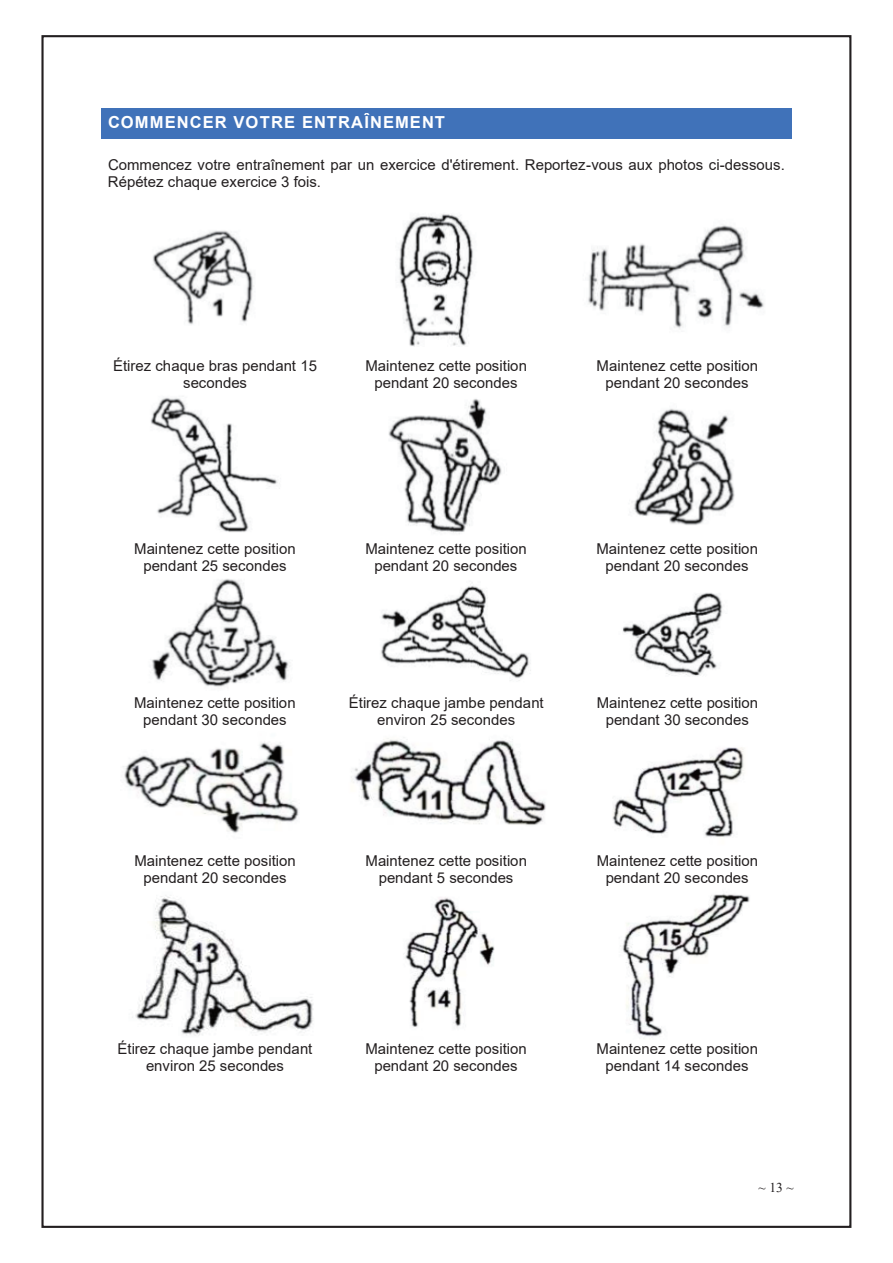
<style>
.page{position:relative;width:893px;height:1263px;background:#fff}
.page>*{position:absolute;margin:0;border:0;box-sizing:border-box;transform-origin:0 0}
.t1{font:700 16.5px "Arial";letter-spacing:.06em;color:#fff}
.t2{font:15px/17.2px "Arial";color:#231f20;text-align:center}
.t3{font:13.5px "Times New Roman";color:#231f20}
</style>
<div class="page">
<div style="left:106px;top:113px;width:681px;height:21px;background:#4072b9"></div>
<svg style="left:101px;top:108px;width:5px;height:5px"></svg>
<div style="left:106px;top:108px;width:681px;height:5px;background:#4072b9"></div>
<svg style="left:787px;top:108px;width:5px;height:5px"></svg>
<svg style="left:101px;top:134px;width:5px;height:5px"></svg>
<div style="left:106px;top:134px;width:681px;height:5px;background:#4072b9"></div>
<svg style="left:787px;top:134px;width:5px;height:5px"></svg>
<div style="left:101px;top:113px;width:5px;height:21px;background:#4072b9"></div>
<div style="left:787px;top:113px;width:5px;height:21px;background:#4072b9"></div>
<img style="left:153px;top:230px;width:101px;height:95px">
<img style="left:399px;top:214px;width:74px;height:133px">
<img style="left:588px;top:225px;width:176px;height:104px">
<img style="left:150px;top:397px;width:128px;height:135px">
<img style="left:388px;top:399px;width:114px;height:135px">
<img style="left:633px;top:408px;width:102px;height:117px">
<img style="left:152px;top:579px;width:138px;height:108px">
<img style="left:381px;top:582px;width:150px;height:99px">
<img style="left:622px;top:592px;width:101px;height:84px">
<img style="left:123px;top:742px;width:176px;height:91px">
<img style="left:351px;top:738px;width:195px;height:88px">
<img style="left:612px;top:747px;width:132px;height:90px">
<img style="left:132px;top:895px;width:181px;height:141px">
<img style="left:405px;top:897px;width:90px;height:130px">
<img style="left:622px;top:893px;width:128px;height:146px">
<p class="t1" style="left:108px;top:111px;width:339px">COMMENCER VOTRE ENTRAÎNEMENT</p>
<p class="t2" style="left:108px;top:156px;width:678px;text-align:left">Commencez votre entraînement par un exercice d'étirement. Reportez-vous aux photos ci-dessous.<br>Répétez chaque exercice 3 fois.</p>
<p class="t2" style="left:113px;top:357px;width:205px">Étirez chaque bras pendant 15 secondes</p>
<p class="t2" style="left:366px;top:357px;width:163px">Maintenez cette position pendant 20 secondes</p>
<p class="t2" style="left:597px;top:357px;width:163px">Maintenez cette position pendant 20 secondes</p>
<p class="t2" style="left:134px;top:540px;width:163px">Maintenez cette position pendant 25 secondes</p>
<p class="t2" style="left:365px;top:540px;width:163px">Maintenez cette position pendant 20 secondes</p>
<p class="t2" style="left:596px;top:540px;width:163px">Maintenez cette position pendant 20 secondes</p>
<p class="t2" style="left:134px;top:694px;width:163px">Maintenez cette position pendant 30 secondes</p>
<p class="t2" style="left:349px;top:694px;width:196px">Étirez chaque jambe pendant environ 25 secondes</p>
<p class="t2" style="left:597px;top:694px;width:163px">Maintenez cette position pendant 30 secondes</p>
<p class="t2" style="left:134px;top:852px;width:163px">Maintenez cette position pendant 20 secondes</p>
<p class="t2" style="left:366px;top:852px;width:163px">Maintenez cette position pendant 5 secondes</p>
<p class="t2" style="left:597px;top:852px;width:163px">Maintenez cette position pendant 20 secondes</p>
<p class="t2" style="left:118px;top:1040px;width:196px">Étirez chaque jambe pendant environ 25 secondes</p>
<p class="t2" style="left:365px;top:1040px;width:163px">Maintenez cette position pendant 20 secondes</p>
<p class="t2" style="left:597px;top:1040px;width:163px">Maintenez cette position pendant 14 secondes</p>
<p class="t3" style="left:759px;top:1177px;width:37px">~13~</p>
</div>
